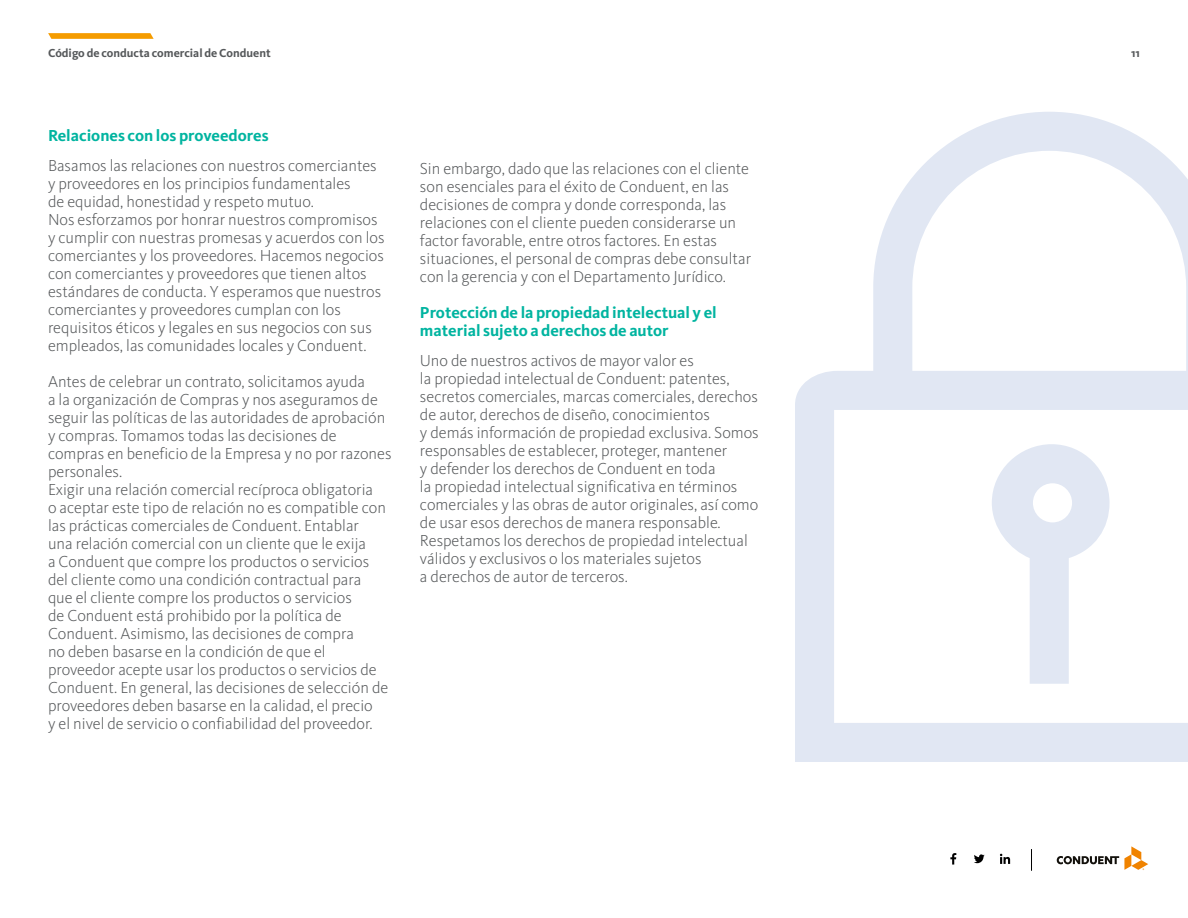
<style>
.page{position:relative;width:1188px;height:918px;background:#fff}
.page>*{position:absolute;margin:0;border:0;box-sizing:border-box;transform-origin:0 0}
.t1{font:300 16.5px/18px "Kievit Pro";color:#55585a}
.t2{font:700 16.5px/18px "Kievit Pro";color:#00b4a0}
.t3{font:700 12px "Kievit Pro";color:#55585a}
</style>
<div class="page">
<svg style="left:795px;top:112px;width:393px;height:650px"></svg>
<svg style="left:992px;top:444px;width:118px;height:240px"></svg>
<svg style="left:974px;top:854px;width:11px;height:9px"></svg>
<svg style="left:1000px;top:854px;width:10px;height:10px"></svg>
<svg style="left:950px;top:853px;width:6px;height:12px"></svg>
<svg style="left:1031px;top:849px;width:1px;height:22px"></svg>
<svg style="left:48px;top:33px;width:106px;height:6px"></svg>
<svg style="left:1057px;top:846px;width:91px;height:24px"></svg>
<p class="t3" style="left:48px;top:46px;width:224px">Código de conducta comercial de Conduent</p>
<p class="t3" style="left:1131px;top:46px;width:10px">11</p>
<p class="t2" style="left:48px;top:126px;width:222px">Relaciones con los proveedores</p>
<p class="t1" style="left:48px;top:156px;width:338px">Basamos las relaciones con nuestros comerciantes y proveedores en los principios fundamentales<br>de equidad, honestidad y respeto mutuo.<br>Nos esforzamos por honrar nuestros compromisos y cumplir con nuestras promesas y acuerdos con los comerciantes y los proveedores. Hacemos negocios con comerciantes y proveedores que tienen altos estándares de conducta. Y esperamos que nuestros comerciantes y proveedores cumplan con los requisitos éticos y legales en sus negocios con sus empleados, las comunidades locales y Conduent.</p>
<p class="t1" style="left:48px;top:372px;width:345px">Antes de celebrar un contrato, solicitamos ayuda<br>a la organización de Compras y nos aseguramos de seguir las políticas de las autoridades de aprobación y compras. Tomamos todas las decisiones de compras en beneficio de la Empresa y no por razones personales.<br>Exigir una relación comercial recíproca obligatoria<br>o aceptar este tipo de relación no es compatible con las prácticas comerciales de Conduent. Entablar<br>una relación comercial con un cliente que le exija<br>a Conduent que compre los productos o servicios del cliente como una condición contractual para<br>que el cliente compre los productos o servicios<br>de Conduent está prohibido por la política de Conduent. Asimismo, las decisiones de compra<br>no deben basarse en la condición de que el proveedor acepte usar los productos o servicios de Conduent. En general, las decisiones de selección de proveedores deben basarse en la calidad, el precio<br>y el nivel de servicio o confiabilidad del proveedor.</p>
<p class="t1" style="left:420px;top:159px;width:333px">Sin embargo, dado que las relaciones con el cliente son esenciales para el éxito de Conduent, en las decisiones de compra y donde corresponda, las relaciones con el cliente pueden considerarse un factor favorable, entre otros factores. En estas situaciones, el personal de compras debe consultar con la gerencia y con el Departamento Jurídico.</p>
<p class="t2" style="left:420px;top:303px;width:298px">Protección de la propiedad intelectual y el material sujeto a derechos de autor</p>
<p class="t1" style="left:420px;top:352px;width:340px">Uno de nuestros activos de mayor valor es<br>la propiedad intelectual de Conduent: patentes, secretos comerciales, marcas comerciales, derechos de autor, derechos de diseño, conocimientos<br>y demás información de propiedad exclusiva. Somos responsables de establecer, proteger, mantener<br>y defender los derechos de Conduent en toda<br>la propiedad intelectual significativa en términos comerciales y las obras de autor originales, así como de usar esos derechos de manera responsable.<br>Respetamos los derechos de propiedad intelectual válidos y exclusivos o los materiales sujetos<br>a derechos de autor de terceros.</p>
</div>
